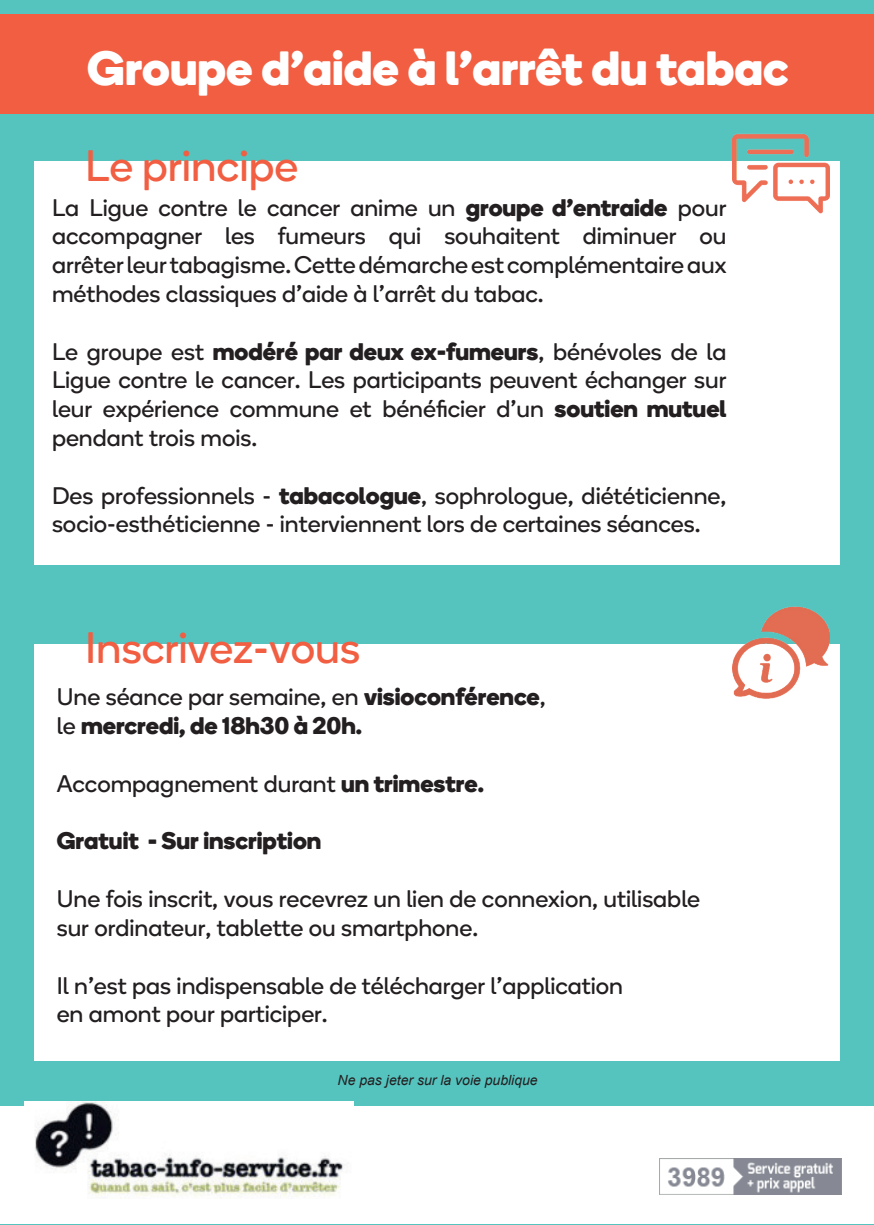
<style>
.page{position:relative;width:874px;height:1225px;background:#fff}
.page>*{position:absolute;margin:0;border:0;box-sizing:border-box;transform-origin:0 0}
.t1{font:700 48px "Boing";color:#fff}
.t2{font:44px "Boing";color:#f15e42}
.t3{font:24px/28.8px "Boing";color:#231f20}
.t4{font:700 24px/28.8px "Boing";color:#231f20}
.t5{font:italic 14px "Arial";color:#231f20}
.s1{font-weight:700}
.s2{font-weight:400}
</style>
<div class="page">
<div style="left:0;top:0;width:873px;height:1225px;background:#55c3be"></div>
<div style="left:0;top:14px;width:873px;height:99px;background:#f15e42"></div>
<div style="left:34px;top:161px;width:805px;height:403px;background:#fff"></div>
<img style="left:732px;top:133px;width:97px;height:81px">
<div style="left:0;top:1106px;width:873px;height:117px;background:#fff"></div>
<div style="left:34px;top:643px;width:805px;height:417px;background:#fff"></div>
<img style="left:731px;top:606px;width:98px;height:93px">
<img style="left:659px;top:1158px;width:181px;height:36px">
<img style="left:24px;top:1101px;width:329px;height:96px">
<h1 class="t1" style="left:87px;top:34px;width:702px">Groupe d’aide à l’arrêt du tabac</h1>
<h2 class="t2" style="left:85px;top:137px;width:214px">Le principe</h2>
<p class="t3" style="left:52px;top:192px;width:675px;text-align:justify">La Ligue contre le cancer anime un <span class="s1">groupe d’entraide</span> pour accompagner les fumeurs qui souhaitent diminuer ou arrêter leur tabagisme. Cette démarche est complémentaire aux méthodes classiques d’aide à l’arrêt du tabac.</p>
<p class="t3" style="left:52px;top:336px;width:675px;text-align:justify">Le groupe est <span class="s1">modéré par deux ex-fumeurs</span>, bénévoles de la Ligue contre le cancer. Les participants peuvent échanger sur leur expérience commune et bénéficier d’un <span class="s1">soutien mutuel </span>pendant trois mois.</p>
<p class="t3" style="left:52px;top:480px;width:675px">Des professionnels - <span class="s1">tabacologue</span>, sophrologue, diététicienne, socio-esthéticienne - interviennent lors de certaines séances.</p>
<h2 class="t2" style="left:85px;top:619px;width:276px">Inscrivez-vous</h2>
<p class="t4" style="left:57px;top:681px;width:490px"><span class="s2">Une séance par semaine, en</span> visioconférence<span class="s2">, le</span> mercredi, de 18h30 à 20h.</p>
<p class="t3" style="left:57px;top:768px;width:428px">Accompagnement durant <span class="s1">un trimestre.</span></p>
<p class="t4" style="left:57px;top:825px;width:266px">Gratuit - Sur inscription</p>
<p class="t3" style="left:57px;top:883px;width:644px">Une fois inscrit, vous recevrez un lien de connexion, utilisable sur ordinateur, tablette ou smartphone.</p>
<p class="t3" style="left:57px;top:970px;width:567px">Il n’est pas indispensable de télécharger l’application en amont pour participer.</p>
<p class="t5" style="left:337px;top:1071px;width:201px">Ne pas jeter sur la voie publique</p>
</div>
